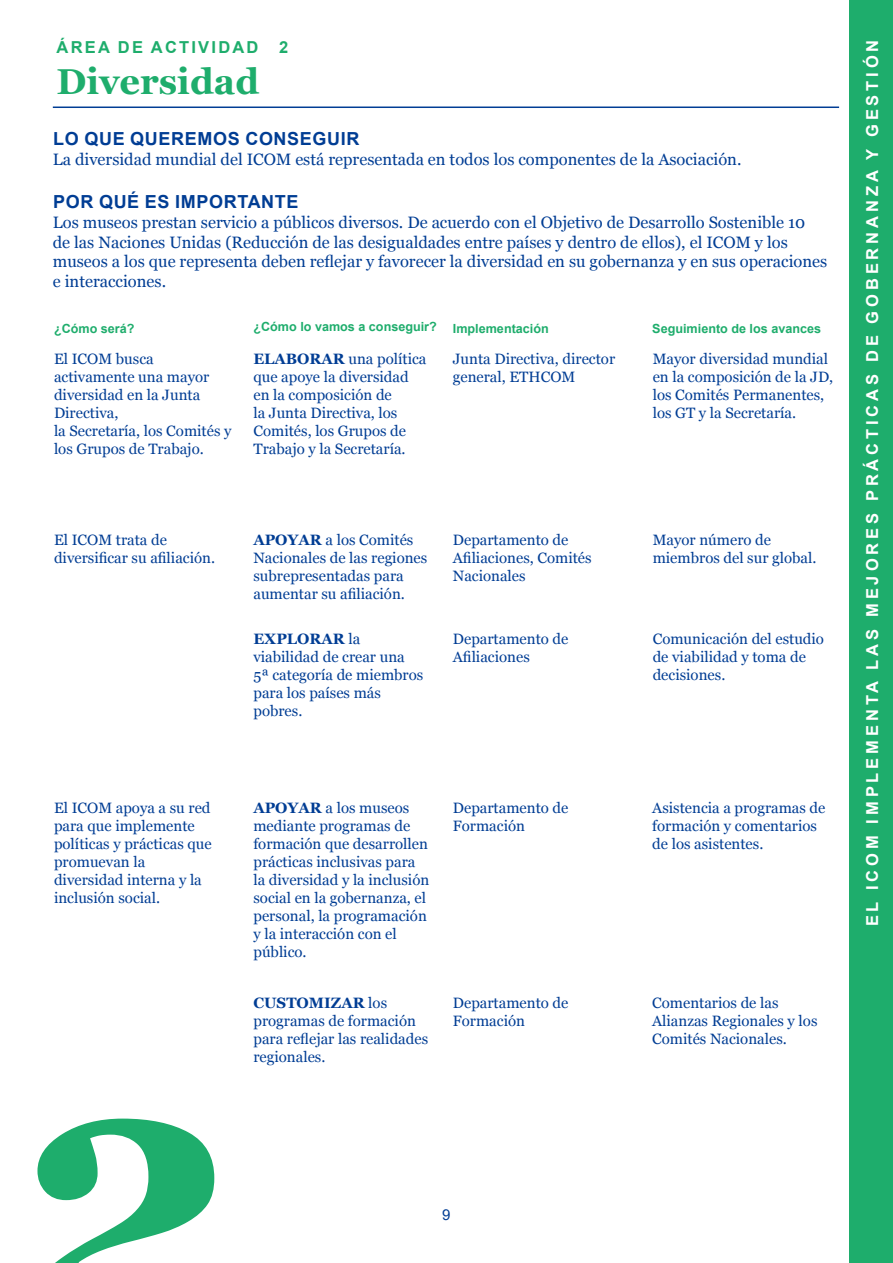
<style>
.page{position:relative;width:893px;height:1263px;background:#fff}
.page>*{position:absolute;margin:0;border:0;box-sizing:border-box;transform-origin:0 0}
.t1{font:700 356.7px "Georgia";color:#1ead6c}
.t2{font:700 36px "Georgia";color:#1ead6c}
.t3{font:700 18px "Arial";letter-spacing:.035em;color:#003d94}
.t4{font:16.5px/19.8px "Georgia";color:#003d94}
.t5{font:700 16.5px "Arial";letter-spacing:.235em;color:#fff}
.t6{font:700 16.5px "Arial";letter-spacing:.135em;color:#1ead6c}
.t7{font:15px/18px "Georgia";color:#003d94}
.t8{font:15px "Arial";color:#003d94}
.t9{font:700 12.6px "Arial";color:#1ead6c}
.s1{font-weight:700}
</style>
<div class="page">
<hr style="left:53px;top:107px;width:786px;height:1px;background:#003d94">
<div style="left:850px;top:1px;width:43px;height:1262px;background:#1ead6c"></div>
<p class="t6" style="left:57px;top:36px;width:203px">ÁREA DE ACTIVIDAD</p>
<p class="t6" style="left:279px;top:36px;width:11px">2</p>
<p class="t2" style="left:56px;top:54px;width:204px">Diversidad</p>
<p class="t3" style="left:53px;top:126px;width:308px">LO QUE QUEREMOS CONSEGUIR</p>
<p class="t4" style="left:53px;top:148px;width:690px">La diversidad mundial del ICOM está representada en todos los componentes de la Asociación.</p>
<p class="t3" style="left:53px;top:189px;width:247px">POR QUÉ ES IMPORTANTE</p>
<p class="t4" style="left:53px;top:211px;width:776px">Los museos prestan servicio a públicos diversos. De acuerdo con el Objetivo de Desarrollo Sostenible 10<br>de las Naciones Unidas (Reducción de las desigualdades entre países y dentro de ellos), el ICOM y los museos a los que representa deben reflejar y favorecer la diversidad en su gobernanza y en sus operaciones e interacciones.</p>
<p class="t9" style="left:54px;top:320px;width:82px">¿Cómo será?</p>
<p class="t9" style="left:253px;top:318px;width:185px">¿Cómo lo vamos a conseguir?</p>
<p class="t9" style="left:453px;top:320px;width:97px">Implementación</p>
<p class="t9" style="left:652px;top:320px;width:170px">Seguimiento de los avances</p>
<p class="t7" style="left:54px;top:349px;width:157px">El ICOM busca activamente una mayor diversidad en la Junta<br>Directiva,</p>
<p class="t7" style="left:54px;top:421px;width:179px">la Secretaría, los Comités y los Grupos de Trabajo.</p>
<p class="t7" style="left:253px;top:349px;width:174px"><span class="s1">ELABORAR</span> una política que apoye la diversidad en la composición de<br>la Junta Directiva, los<br>Comités, los Grupos de<br>Trabajo y la Secretaría.</p>
<p class="t7" style="left:453px;top:349px;width:164px">Junta Directiva, director general, ETHCOM</p>
<p class="t7" style="left:653px;top:349px;width:182px">Mayor diversidad mundial en la composición de la JD, los Comités Permanentes, los GT y la Secretaría.</p>
<p class="t7" style="left:54px;top:531px;width:163px">El ICOM trata de diversificar su afiliación.</p>
<p class="t7" style="left:253px;top:531px;width:175px"><span class="s1">APOYAR</span> a los Comités<br>Nacionales de las regiones subrepresentadas para aumentar su afiliación.</p>
<p class="t7" style="left:253px;top:629px;width:171px"><span class="s1">EXPLORAR</span> la viabilidad de crear una<br>5ª categoría de miembros para los países más pobres.</p>
<p class="t7" style="left:453px;top:531px;width:140px">Departamento de<br>Afiliaciones, Comités<br>Nacionales</p>
<p class="t7" style="left:453px;top:629px;width:117px">Departamento de<br>Afiliaciones</p>
<p class="t7" style="left:653px;top:531px;width:165px">Mayor número de miembros del sur global.</p>
<p class="t7" style="left:653px;top:629px;width:173px">Comunicación del estudio de viabilidad y toma de decisiones.</p>
<p class="t7" style="left:54px;top:798px;width:158px">El ICOM apoya a su red para que implemente</p>
<p class="t7" style="left:54px;top:834px;width:159px">políticas y prácticas que promuevan la</p>
<p class="t7" style="left:54px;top:870px;width:149px">diversidad interna y la inclusión social.</p>
<p class="t1" style="left:16px;top:919px;width:225px">2</p>
<p class="t7" style="left:253px;top:798px;width:177px"><span class="s1">APOYAR</span> a los museos mediante programas de formación que desarrollen prácticas inclusivas para la diversidad y la inclusión social en la gobernanza, el personal, la programación y la interacción con el público.</p>
<p class="t7" style="left:253px;top:993px;width:176px"><span class="s1">CUSTOMIZAR</span> los programas de formación para reflejar las realidades regionales.</p>
<p class="t7" style="left:453px;top:798px;width:117px">Departamento de<br>Formación</p>
<p class="t7" style="left:652px;top:798px;width:175px">Asistencia a programas de formación y comentarios de los asistentes.</p>
<p class="t7" style="left:453px;top:993px;width:117px">Departamento de<br>Formación</p>
<p class="t7" style="left:652px;top:993px;width:167px">Comentarios de las<br>Alianzas Regionales y los<br>Comités Nacionales.</p>
<p class="t8" style="left:442px;top:1204px;width:10px">9</p>
<p class="t5" style="left:861px;top:926px;width:888px;rotate:-90deg">EL ICOM IMPLEMENTA LAS MEJORES PRÁCTICAS DE GOBERNANZA Y GESTIÓN</p>
</div>
